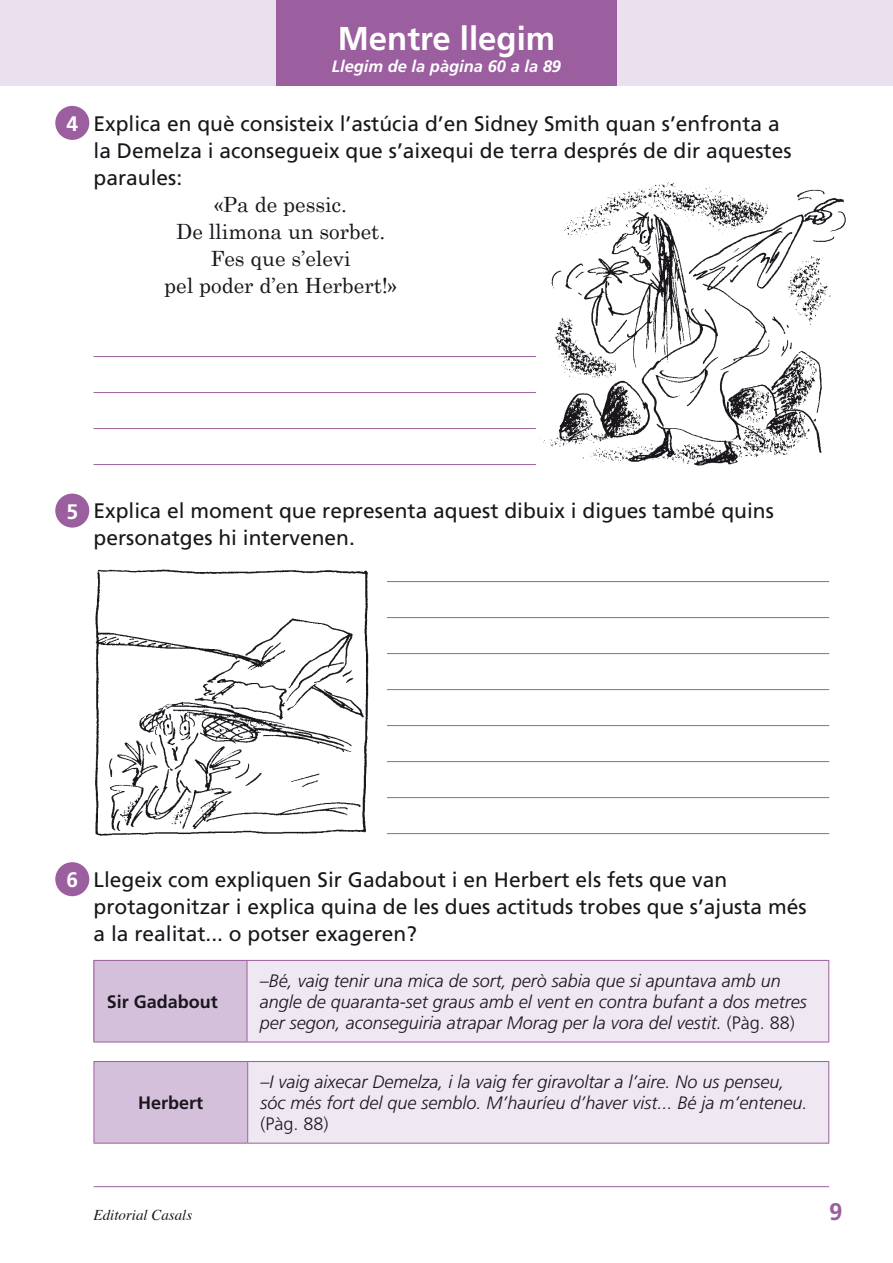
<style>
.page{position:relative;width:893px;height:1263px;background:#fff}
.page>*{position:absolute;margin:0;border:0;box-sizing:border-box;transform-origin:0 0}
.t1{font:700 33px "Frutiger";color:#fff}
.t2{font:700 24px "Frutiger";color:#9b5e9e}
.t3{font:21px/27px "Frutiger";color:#1a171c}
.t4{font:21px/27px "Century Schoolbook";color:#1a171c;text-align:center}
.t5{font:700 21px "Frutiger";color:#fff}
.t6{font:italic 300 18px/21px "Frutiger";color:#1a171c}
.t7{font:700 18px "Frutiger";color:#1a171c}
.t8{font:300 18px "Frutiger";color:#1a171c}
.t9{font:italic 700 16.5px "Frutiger";color:#fff}
.t10{font:italic 15px "Times";color:#1a171c}
.s1{font-style:normal}
</style>
<div class="page">
<div style="left:0;top:0;width:893px;height:85px;background:#eae0ee"></div>
<div style="left:276px;top:0;width:341px;height:85px;background:#9b5e9e"></div>
<hr style="left:94px;top:356px;width:442px;height:1px;background:#9b5e9e">
<hr style="left:94px;top:392px;width:442px;height:1px;background:#9b5e9e">
<hr style="left:94px;top:428px;width:442px;height:1px;background:#9b5e9e">
<hr style="left:94px;top:464px;width:442px;height:1px;background:#9b5e9e">
<hr style="left:387px;top:581px;width:442px;height:1px;background:#9b5e9e">
<hr style="left:387px;top:617px;width:442px;height:1px;background:#9b5e9e">
<hr style="left:387px;top:653px;width:442px;height:1px;background:#9b5e9e">
<hr style="left:387px;top:689px;width:442px;height:1px;background:#9b5e9e">
<hr style="left:387px;top:725px;width:442px;height:1px;background:#9b5e9e">
<hr style="left:387px;top:761px;width:442px;height:1px;background:#9b5e9e">
<hr style="left:387px;top:797px;width:442px;height:1px;background:#9b5e9e">
<hr style="left:387px;top:833px;width:442px;height:1px;background:#9b5e9e">
<hr style="left:94px;top:1186px;width:735px;height:1px;background:#9b5e9e">
<div style="left:94px;top:960px;width:153px;height:82px;background:#d5c0db"></div>
<div style="left:247px;top:960px;width:582px;height:82px;background:#efe8f2"></div>
<hr style="left:94px;top:960px;width:153px;height:1px;background:#9b5e9e">
<hr style="left:94px;top:961px;width:1px;height:81px;background:#9b5e9e">
<hr style="left:247px;top:960px;width:582px;height:1px;background:#9b5e9e">
<hr style="left:247px;top:961px;width:1px;height:81px;background:#9b5e9e">
<hr style="left:828px;top:961px;width:1px;height:81px;background:#9b5e9e">
<hr style="left:94px;top:1042px;width:153px;height:1px;background:#9b5e9e">
<hr style="left:247px;top:1042px;width:582px;height:1px;background:#9b5e9e">
<div style="left:94px;top:1061px;width:154px;height:82px;background:#d5c0db"></div>
<div style="left:248px;top:1061px;width:581px;height:82px;background:#efe8f2"></div>
<hr style="left:94px;top:1061px;width:154px;height:1px;background:#9b5e9e">
<hr style="left:94px;top:1062px;width:1px;height:81px;background:#9b5e9e">
<hr style="left:248px;top:1061px;width:581px;height:1px;background:#9b5e9e">
<hr style="left:247px;top:1062px;width:1px;height:81px;background:#9b5e9e">
<hr style="left:828px;top:1062px;width:1px;height:81px;background:#9b5e9e">
<hr style="left:94px;top:1143px;width:154px;height:1px;background:#9b5e9e">
<hr style="left:248px;top:1143px;width:581px;height:1px;background:#9b5e9e">
<img style="left:540px;top:182px;width:306px;height:284px">
<div style="left:55px;top:106px;width:34px;height:34px;background:#9b5e9e;border-radius:50%"></div>
<div style="left:55px;top:494px;width:34px;height:34px;background:#9b5e9e;border-radius:50%"></div>
<div style="left:55px;top:862px;width:34px;height:34px;background:#9b5e9e;border-radius:50%"></div>
<img style="left:95px;top:569px;width:274px;height:267px">
<p class="t5" style="left:66px;top:111px;width:13px">4</p>
<h1 class="t1" style="left:338px;top:19px;width:219px">Mentre llegim</h1>
<p class="t9" style="left:332px;top:57px;width:231px">Llegim de la pàgina 60 a la 89</p>
<p class="t3" style="left:94px;top:110px;width:699px">Explica en què consisteix l’astúcia d’en Sidney Smith quan s’enfronta a la Demelza i aconsegueix que s’aixequi de terra després de dir aquestes paraules:</p>
<p class="t4" style="left:164px;top:191px;width:234px">«Pa de pessic.<br>De llimona un sorbet.<br>Fes que s’elevi<br>pel poder d’en Herbert!»</p>
<p class="t5" style="left:66px;top:499px;width:13px">5</p>
<p class="t3" style="left:94px;top:497px;width:682px">Explica el moment que representa aquest dibuix i digues també quins personatges hi intervenen.</p>
<p class="t5" style="left:66px;top:868px;width:13px">6</p>
<p class="t3" style="left:94px;top:866px;width:715px">Llegeix com expliquen Sir Gadabout i en Herbert els fets que van protagonitzar i explica quina de les dues actituds trobes que s’ajusta més a la realitat... o potser exageren?</p>
<p class="t7" style="left:107px;top:991px;width:113px">Sir Gadabout</p>
<p class="t7" style="left:138px;top:1092px;width:67px">Herbert</p>
<p class="t6" style="left:260px;top:970px;width:549px">–Bé, vaig tenir una mica de sort, però sabia que si apuntava amb un angle de quaranta-set graus amb el vent en contra bufant a dos metres per segon, aconseguiria atrapar Morag per la vora del vestit. <span class="s1">(Pàg. 88)</span></p>
<p class="t6" style="left:260px;top:1071px;width:549px">–I vaig aixecar Demelza, i la vaig fer giravoltar a l’aire. No us penseu, sóc més fort del que semblo. M’hauríeu d’haver vist... Bé ja m’enteneu.</p>
<p class="t8" style="left:260px;top:1114px;width:70px">(Pàg. 88)</p>
<p class="t10" style="left:94px;top:1202px;width:100px">Editorial Casals</p>
<p class="t2" style="left:829px;top:1198px;width:15px">9</p>
</div>
